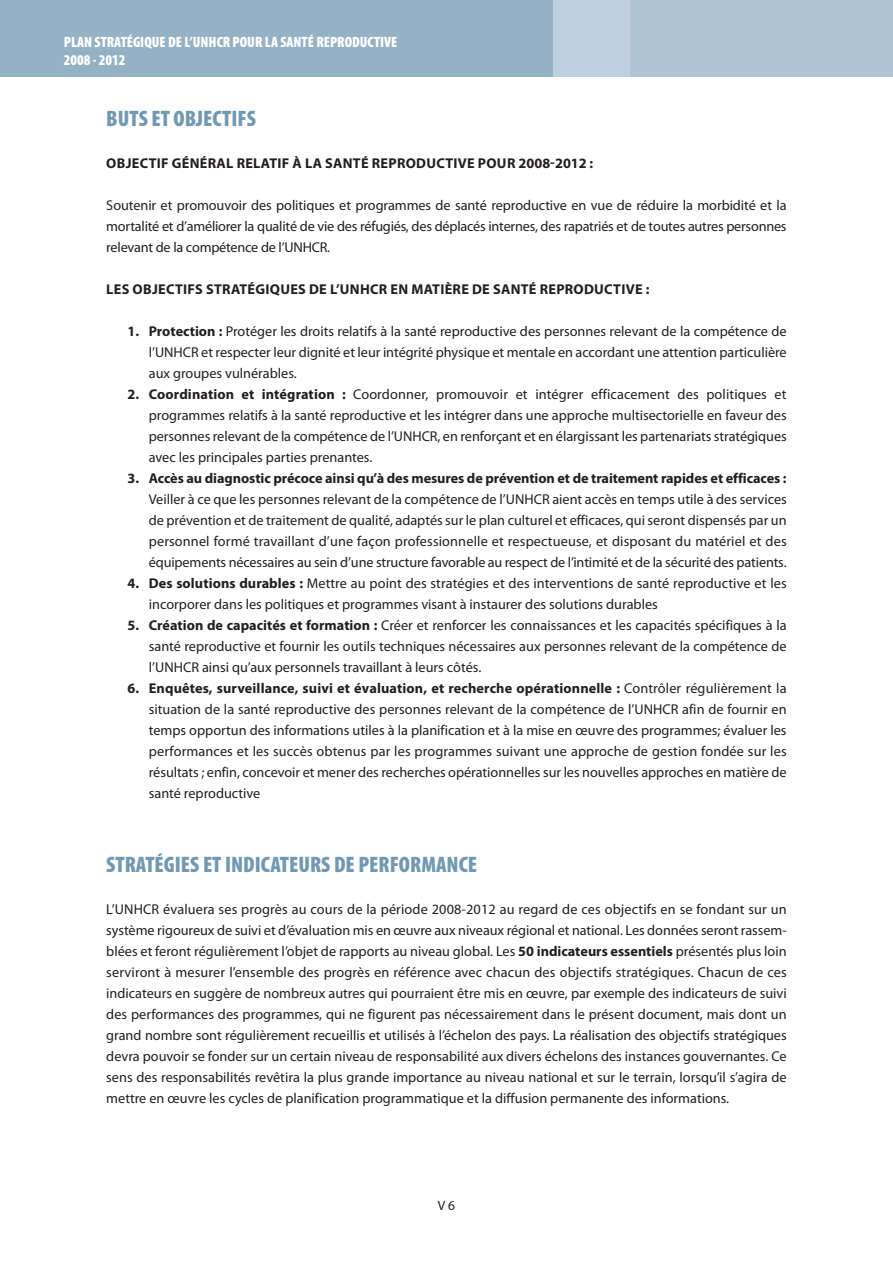
<style>
.page{position:relative;width:893px;height:1263px;background:#fff}
.page>*{position:absolute;margin:0;border:0;box-sizing:border-box;transform-origin:0 0}
.t1{font:900 condensed 22.5px "Myriad Pro";color:#7199b1}
.t2{font:900 condensed 15px/18px "Myriad Pro";color:#fff}
.t3{font:14.25px/21px "Myriad Pro";color:#231f20;text-align:justify}
.t4{font:700 14.25px "Myriad Pro";letter-spacing:.02em;color:#231f20}
.t5{font:700 14.25px "Myriad Pro";letter-spacing:-.005em;color:#231f20}
.t6{font:13.5px "Myriad";color:#231f20}
.s1{font-weight:700}
</style>
<div class="page">
<div style="left:0;top:0;width:893px;height:77px;background:#afc4d4"></div>
<div style="left:0;top:0;width:553px;height:77px;background:#95b1c5"></div>
<div style="left:553px;top:0;width:76px;height:77px;background:#bdd0dd"></div>
<p class="t2" style="left:64px;top:35px;width:335px">PLAN STRATÉGIQUE DE L’UNHCR POUR LA SANTÉ REPRODUCTIVE<br>2008 - 2012</p>
<h1 class="t1" style="left:106px;top:111px;width:151px">BUTS ET OBJECTIFS</h1>
<p class="t4" style="left:106px;top:158px;width:488px">Objectif général relatif à la santé reprOductive pOur 2008-2012 :</p>
<p class="t3" style="left:106px;top:196px;width:682px">Soutenir et promouvoir des politiques et programmes de santé reproductive en vue de réduire la morbidité et la mortalité et d’améliorer la qualité de vie des réfugiés, des déplacés internes, des rapatriés et de toutes autres personnes relevant de la compétence de l’UNHCR.</p>
<p class="t4" style="left:106px;top:284px;width:545px">les Objectifs stratégiques de l’unHcr en matière de santé reprOductive :</p>
<p class="t3" style="left:149px;top:322px;width:639px;text-indent:-21px"><span class="s1">1. protection :</span> Protéger les droits relatifs à la santé reproductive des personnes relevant de la compétence de l’UNHCR et respecter leur dignité et leur intégrité physique et mentale en accordant une attention particulière aux groupes vulnérables.</p>
<p class="t3" style="left:149px;top:385px;width:639px;text-indent:-21px"><span class="s1">2. coordination et intégration :</span> Coordonner, promouvoir et intégrer efficacement des politiques et programmes relatifs à la santé reproductive et les intégrer dans une approche multisectorielle en faveur des personnes relevant de la compétence de l’UNHCR, en renforçant et en élargissant les partenariats stratégiques avec les principales parties prenantes.</p>
<p class="t5" style="left:128px;top:473px;width:661px">3. accès au diagnostic précoce ainsi qu’à des mesures de prévention et de traitement rapides et efficaces :</p>
<p class="t3" style="left:149px;top:490px;width:639px">Veiller à ce que les personnes relevant de la compétence de l’UNHCR aient accès en temps utile à des services de prévention et de traitement de qualité, adaptés sur le plan culturel et efficaces, qui seront dispensés par un personnel formé travaillant d’une façon professionnelle et respectueuse, et disposant du matériel et des équipements nécessaires au sein d’une structure favorable au respect de l’intimité et de la sécurité des patients.</p>
<p class="t3" style="left:149px;top:574px;width:639px;text-indent:-21px"><span class="s1">4. des solutions durables :</span> Mettre au point des stratégies et des interventions de santé reproductive et les incorporer dans les politiques et programmes visant à instaurer des solutions durables</p>
<p class="t3" style="left:149px;top:616px;width:639px;text-indent:-21px"><span class="s1">5. création de capacités et formation :</span> Créer et renforcer les connaissances et les capacités spécifiques à la santé reproductive et fournir les outils techniques nécessaires aux personnes relevant de la compétence de l’UNHCR ainsi qu’aux personnels travaillant à leurs côtés.</p>
<p class="t3" style="left:149px;top:679px;width:639px;text-indent:-21px"><span class="s1">6. enquêtes, surveillance, suivi et évaluation, et recherche opérationnelle :</span> Contrôler régulièrement la situation de la santé reproductive des personnes relevant de la compétence de l’UNHCR afin de fournir en temps opportun des informations utiles à la planification et à la mise en œuvre des programmes; évaluer les performances et les succès obtenus par les programmes suivant une approche de gestion fondée sur les résultats ; enfin, concevoir et mener des recherches opérationnelles sur les nouvelles approches en matière de santé reproductive</p>
<h1 class="t1" style="left:106px;top:856px;width:372px">STRATÉGIES ET INDICATEURS DE PERFORMANCE</h1>
<p class="t3" style="left:106px;top:900px;width:682px">L’UNHCR évaluera ses progrès au cours de la période 2008-2012 au regard de ces objectifs en se fondant sur un système rigoureux de suivi et d’évaluation mis en œuvre aux niveaux régional et national. Les données seront rassem&shy;blées et feront régulièrement l’objet de rapports au niveau global. Les <span class="s1">50 indicateurs essentiels</span> présentés plus loin serviront à mesurer l’ensemble des progrès en référence avec chacun des objectifs stratégiques. Chacun de ces indicateurs en suggère de nombreux autres qui pourraient être mis en œuvre, par exemple des indicateurs de suivi des performances des programmes, qui ne figurent pas nécessairement dans le présent document, mais dont un grand nombre sont régulièrement recueillis et utilisés à l’échelon des pays. La réalisation des objectifs stratégiques devra pouvoir se fonder sur un certain niveau de responsabilité aux divers échelons des instances gouvernantes. Ce sens des responsabilités revêtira la plus grande importance au niveau national et sur le terrain, lorsqu’il s’agira de mettre en œuvre les cycles de planification programmatique et la diffusion permanente des informations.</p>
<p class="t6" style="left:438px;top:1201px;width:19px">V6</p>
</div>
